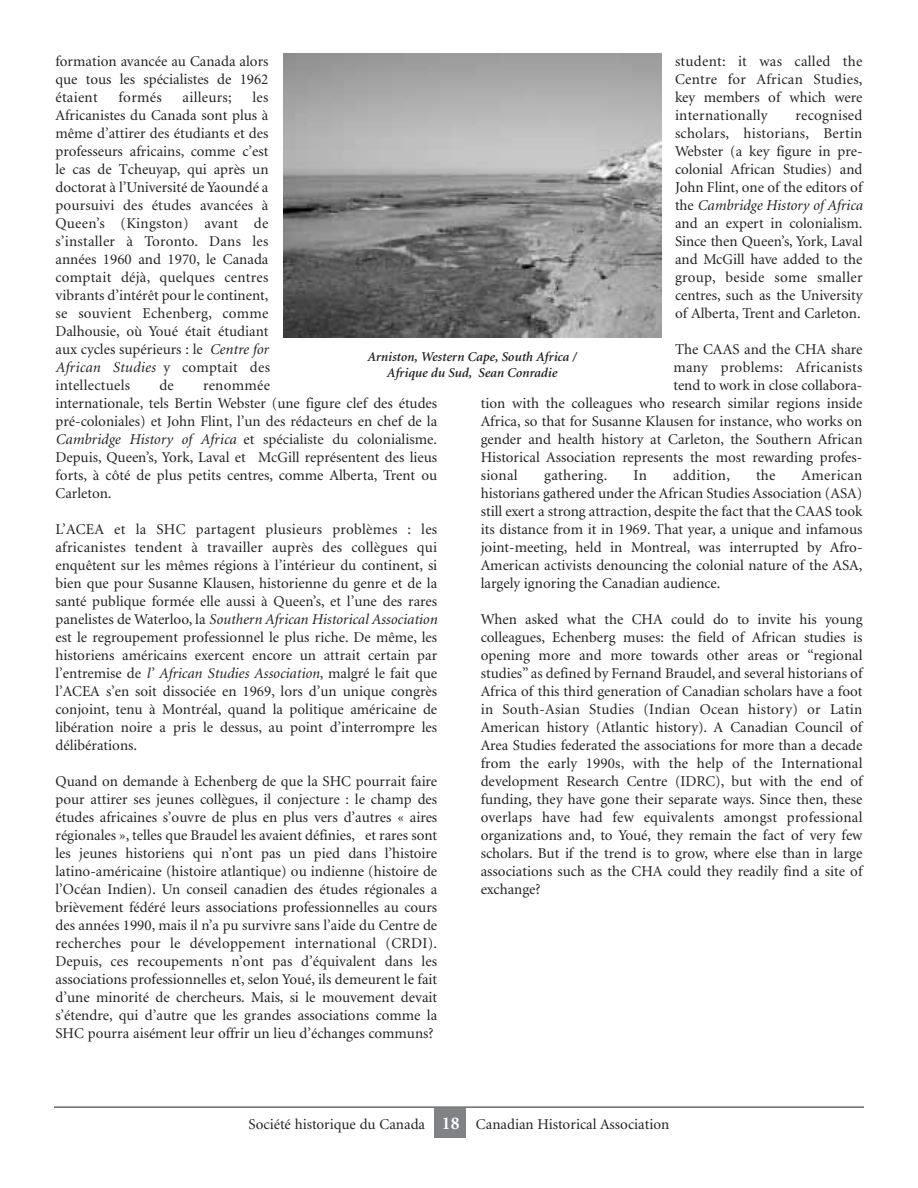
<style>
.page{position:relative;width:918px;height:1188px;background:#fff}
.page>*{position:absolute;margin:0;border:0;box-sizing:border-box;transform-origin:0 0}
.t1{font:15px/18px "Minion";color:#231f20;text-align:justify}
.t2{font:15px "Minion";letter-spacing:.02em;color:#231f20}
.t3{font:italic 600 13.5px/16.2px "Minion";color:#231f20;text-align:center}
.s1{font-style:italic}
.s2{font-weight:700;font-size:18px;color:#fff}
</style>
<div class="page">
<div style="left:434px;top:1108px;width:32px;height:29px;background:#808285"></div>
<hr style="left:54px;top:1107px;width:810px;height:1px;background:#231f20">
<img style="left:284px;top:54px;width:378px;height:283px">
<p class="t1" style="left:56px;top:54px;width:215px">formation avancée au Canada alors que tous les spécialistes de 1962 étaient</p>
<p class="t1" style="left:675px;top:54px;width:189px">student: it was called the Centre for African Studies, key members of which were internationally</p>
<p class="t1" style="left:56px;top:90px;width:216px;text-indent:197px">les Africanistes du Canada sont plus à même d’attirer des étudiants et des professeurs africains, comme c’est le cas de Tcheuyap, qui après un doctorat à l’Université de Yaoundé a poursuivi des études avancées à Queen’s (Kingston) avant de s’installer à Toronto. Dans les années 1960 and 1970, le Canada comptait déjà, quelques centres vibrants d’intérêt pour le continent, se souvient Echenberg, comme Dalhousie, où Youé était étudiant aux cycles supérieurs : le <span class="s1">Centre for African Studies</span> y comptait des intellectuels</p>
<p class="t1" style="left:119px;top:90px;width:45px">formés</p>
<p class="t2" style="left:183px;top:91px;width:51px">ailleurs;</p>
<p class="t1" style="left:675px;top:108px;width:189px;text-indent:121px">recognised scholars, historians, Bertin Webster (a key figure in pre&shy;colonial African Studies) and John Flint, one of the editors of the <span class="s1">Cambridge History of Africa </span>and an expert in colonialism.<br>Since then Queen’s, York, Laval and McGill have added to the group, beside some smaller centres, such as the University of Alberta, Trent and Carleton.</p>
<p class="t1" style="left:675px;top:342px;width:189px">The CAAS and the CHA share</p>
<p class="t2" style="left:674px;top:361px;width:191px">many problems: Africanists</p>
<p class="t1" style="left:674px;top:378px;width:190px">tend to work in close collabora-</p>
<p class="t1" style="left:481px;top:396px;width:383px">tion with the colleagues who research similar regions inside</p>
<p class="t1" style="left:481px;top:414px;width:383px">Africa, so that for Susanne Klausen for instance, who works on</p>
<p class="t1" style="left:481px;top:432px;width:383px">gender and health history at Carleton, the Southern African</p>
<p class="t1" style="left:481px;top:450px;width:383px">Historical Association represents the most rewarding profes-</p>
<p class="t1" style="left:481px;top:468px;width:38px">sional</p>
<p class="t2" style="left:544px;top:469px;width:65px">gathering.</p>
<p class="t1" style="left:634px;top:468px;width:15px">In</p>
<p class="t2" style="left:673px;top:469px;width:58px">addition,</p>
<p class="t1" style="left:756px;top:468px;width:21px">the</p>
<p class="t3" style="left:367px;top:349px;width:211px">Arniston, Western Cape, South Africa /<br>Afrique du Sud, Sean Conradie</p>
<p class="t1" style="left:159px;top:378px;width:16px">de</p>
<p class="t1" style="left:56px;top:378px;width:383px;text-align:left;text-indent:148px">renommée<br>internationale, tels Bertin Webster (une figure clef des études pré-coloniales) et John Flint, l’un des rédacteurs en chef de la <span class="s1">Cambridge History of Africa</span> et spécialiste du colonialisme.<br>Depuis, Queen’s, York, Laval et McGill représentent des lieus forts, à côté de plus petits centres, comme Alberta, Trent ou Carleton.</p>
<p class="t1" style="left:55px;top:522px;width:383px">L’ACEA et la SHC partagent plusieurs problèmes : les africanistes tendent à travailler auprès des collègues qui enquêtent sur les mêmes régions à l’intérieur du continent, si bien que pour Susanne Klausen, historienne du genre et de la santé publique formée elle aussi à Queen’s, et l’une des rares panelistes de Waterloo, la <span class="s1">Southern African Historical Association </span>est le regroupement professionnel le plus riche. De même, les historiens américains exercent encore un attrait certain par l’entremise de <span class="s1">l’ African Studies Association</span>, malgré le fait que l’ACEA s’en soit dissociée en 1969, lors d’un unique congrès conjoint, tenu à Montréal, quand la politique américaine de libération noire a pris le dessus, au point d’interrompre les délibérations.</p>
<p class="t1" style="left:55px;top:774px;width:383px">Quand on demande à Echenberg de que la SHC pourrait faire pour attirer ses jeunes collègues, il conjecture : le champ des études africaines s’ouvre de plus en plus vers d’autres « aires régionales », telles que Braudel les avaient définies, et rares sont les jeunes historiens qui n’ont pas un pied dans l’histoire latino-américaine (histoire atlantique) ou indienne (histoire de l’Océan Indien). Un conseil canadien des études régionales a brièvement fédéré leurs associations professionnelles au cours des années 1990, mais il n’a pu survivre sans l’aide du Centre de recherches pour le développement international (CRDI).<br>Depuis, ces recoupements n’ont pas d’équivalent dans les associations professionnelles et, selon Youé, ils demeurent le fait d’une minorité de chercheurs. Mais, si le mouvement devait s’étendre, qui d’autre que les grandes associations comme la SHC pourra aisément leur offrir un lieu d’échanges communs?</p>
<p class="t1" style="left:481px;top:468px;width:383px;text-indent:321px">American historians gathered under the African Studies Association (ASA) still exert a strong attraction, despite the fact that the CAAS took its distance from it in 1969. That year, a unique and infamous joint-meeting, held in Montreal, was interrupted by Afro-American activists denouncing the colonial nature of the ASA, largely ignoring the Canadian audience.</p>
<p class="t1" style="left:481px;top:612px;width:383px">When asked what the CHA could do to invite his young colleagues, Echenberg muses: the field of African studies is opening more and more towards other areas or “regional studies” as defined by Fernand Braudel, and several historians of Africa of this third generation of Canadian scholars have a foot in South-Asian Studies (Indian Ocean history) or Latin American history (Atlantic history). A Canadian Council of Area Studies federated the associations for more than a decade from the early 1990s, with the help of the International development Research Centre (IDRC), but with the end of funding, they have gone their separate ways. Since then, these overlaps have had few equivalents amongst professional organizations and, to Youé, they remain the fact of very few scholars. But if the trend is to grow, where else than in large associations such as the CHA could they readily find a site of exchange?</p>
<p class="t1" style="left:249px;top:1116px;width:422px">Société historique du Canada <span class="s2">18</span> Canadian Historical Association</p>
</div>
